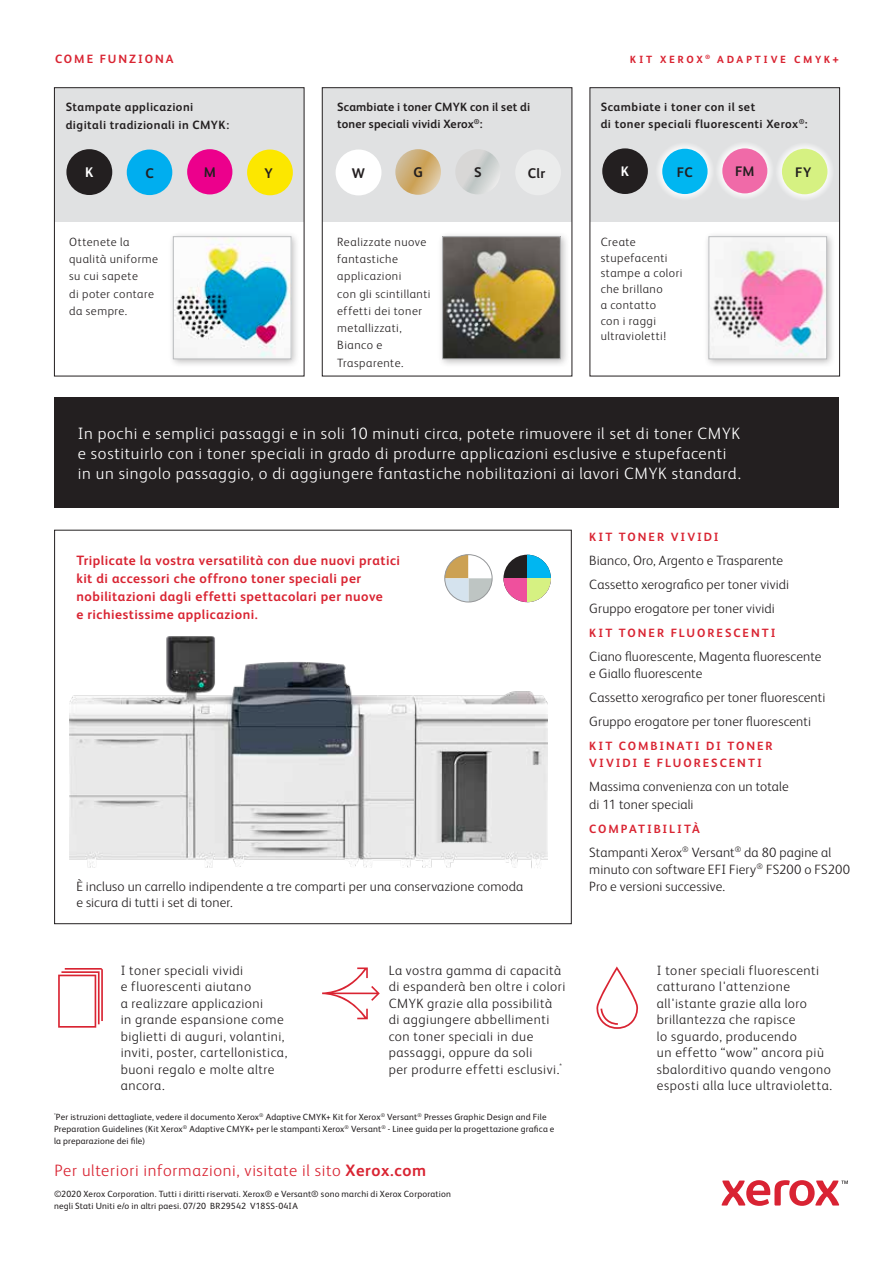
<style>
.page{position:relative;width:893px;height:1263px;background:#fff}
.page>*{position:absolute;margin:0;border:0;box-sizing:border-box;transform-origin:0 0}
.t1{font:300 16.5px/19.8px "Xerox Sans";letter-spacing:.04em;color:#fff}
.t2{font:300 16.5px "Xerox Sans";letter-spacing:.035em;color:#d92432}
.t3{font:700 13.95px "Xerox Sans";color:#231f20}
.t4{font:700 13.95px "Xerox Sans";color:#fff}
.t5{font:700 13.8px "Xerox Sans";color:#231f20}
.t6{font:700 13.8px "Xerox Sans";color:#fff}
.t7{font:300 13.5px/16.5px "Xerox Sans";letter-spacing:.03em;color:#231f20}
.t8{font:300 13.5px/24px "Xerox Sans";letter-spacing:.01em;color:#231f20}
.t9{font:700 13.5px/18px "Xerox Sans";letter-spacing:.035em;color:#d92432}
.t10{font:300 13.5px/17.2px "Xerox Sans";letter-spacing:.005em;color:#231f20}
.t11{font:300 12px/17.2px "Xerox Sans";letter-spacing:.045em;color:#231f20}
.t12{font:700 12px/18px "Xerox Sans";letter-spacing:.04em;color:#231f20}
.t13{font:700 12px/17.2px "Xerox Sans";letter-spacing:.165em;color:#d92432}
.t14{font:700 12px/16.5px "Xerox Sans";letter-spacing:.01em;color:#231f20}
.t15{font:700 12px "Xerox Sans Expert";letter-spacing:.22em;color:#d92432}
.t16{font:9px/12px "Xerox Sans";letter-spacing:.02em;color:#231f20}
.s1{font-weight:700}
</style>
<div class="page">
<div style="left:437px;top:231px;width:132px;height:137px;background:#231f20;opacity:.3"></div>
<img style="left:444px;top:238px;width:114px;height:119px">
<div style="left:442px;top:236px;width:118px;height:123px;border:1px solid #babcbe"></div>
<div style="left:703px;top:231px;width:133px;height:137px;background:#231f20;opacity:.3"></div>
<img style="left:711px;top:238px;width:114px;height:119px">
<div style="left:709px;top:236px;width:118px;height:123px;border:1px solid #babcbe"></div>
<svg style="left:58px;top:968px;width:45px;height:60px"></svg>
<div style="left:590px;top:88px;width:250px;height:133px;background:#e0e1e2"></div>
<div style="left:54px;top:397px;width:785px;height:111px;background:#231f20"></div>
<div style="left:322px;top:88px;width:250px;height:133px;background:#e0e1e2"></div>
<div style="left:54px;top:88px;width:250px;height:133px;background:#e0e1e2"></div>
<div style="left:168px;top:231px;width:132px;height:137px;background:#231f20;opacity:.3"></div>
<img style="left:175px;top:238px;width:114px;height:119px">
<div style="left:173px;top:236px;width:118px;height:123px;border:1px solid #babcbe"></div>
<div style="left:247px;top:150px;width:46px;height:45px;background:#fce700;border-radius:50%"></div>
<div style="left:187px;top:149px;width:45px;height:45px;background:#ec008c;border-radius:50%"></div>
<div style="left:66px;top:149px;width:46px;height:46px;background:#231f20;border-radius:50%"></div>
<div style="left:127px;top:150px;width:45px;height:45px;background:#00aeef;border-radius:50%"></div>
<div style="left:590px;top:87px;width:250px;height:289px;border:1px solid #231f20"></div>
<div style="left:54px;top:87px;width:250px;height:289px;border:1px solid #231f20"></div>
<div style="left:322px;top:87px;width:250px;height:289px;border:1px solid #231f20"></div>
<div style="left:775px;top:142px;width:59px;height:59px;background:#fff;opacity:.75"></div>
<div style="left:782px;top:149px;width:45px;height:45px;background:#d6f182;border-radius:50%"></div>
<div style="left:715px;top:141px;width:59px;height:59px;background:#fff;opacity:.75"></div>
<div style="left:722px;top:148px;width:45px;height:45px;background:#f06aa8;border-radius:50%"></div>
<div style="left:602px;top:148px;width:46px;height:46px;background:#231f20;border-radius:50%"></div>
<div style="left:655px;top:142px;width:59px;height:59px;background:#fff;opacity:.75"></div>
<div style="left:662px;top:149px;width:46px;height:45px;background:#00b6f1;border-radius:50%"></div>
<svg style="left:596px;top:966px;width:42px;height:63px"></svg>
<svg style="left:322px;top:967px;width:58px;height:52px"></svg>
<div style="left:515px;top:150px;width:46px;height:45px;background:#ebecec;border-radius:50%"></div>
<svg style="left:455px;top:149px;width:46px;height:45px"></svg>
<svg style="left:395px;top:149px;width:46px;height:46px;background:#d0b17a"></svg>
<div style="left:336px;top:150px;width:45px;height:45px;background:#fff;border-radius:50%"></div>
<svg style="left:445px;top:555px;width:47px;height:47px"></svg>
<div style="left:445px;top:555px;width:47px;height:47px;border:1px solid #949698;border-radius:50%"></div>
<div style="left:503px;top:555px;width:48px;height:47px;background:#231f20;border-radius:24px"></div>
<svg style="left:527px;top:555px;width:24px;height:23px"></svg>
<svg style="left:503px;top:578px;width:24px;height:24px"></svg>
<svg style="left:527px;top:578px;width:24px;height:24px"></svg>
<img style="left:70px;top:636px;width:477px;height:232px">
<svg style="left:722px;top:1180px;width:126px;height:26px"></svg>
<p class="t13" style="left:55px;top:50px;width:120px">COME FUNZIONA</p>
<p class="t15" style="left:630px;top:55px;width:211px">KIT XEROX<sup>®</sup> ADAPTIVE CMYK+</p>
<p class="t12" style="left:66px;top:98px;width:165px">Stampate applicazioni digitali tradizionali in CMYK:</p>
<p class="t14" style="left:337px;top:99px;width:194px">Scambiate i toner CMYK con il set di toner speciali vividi Xerox<sup>®</sup>:</p>
<p class="t12" style="left:601px;top:99px;width:208px;line-height:16.5px">Scambiate i toner con il set<br>di toner speciali fluorescenti Xerox<sup>®</sup>:</p>
<p class="t4" style="left:85px;top:163px;width:10px">K</p>
<p class="t3" style="left:145px;top:163px;width:10px">C</p>
<p class="t3" style="left:204px;top:163px;width:14px">M</p>
<p class="t3" style="left:264px;top:163px;width:10px">Y</p>
<p class="t6" style="left:621px;top:162px;width:10px">K</p>
<p class="t5" style="left:677px;top:162px;width:17px">FC</p>
<p class="t5" style="left:735px;top:162px;width:21px">FM</p>
<p class="t5" style="left:795px;top:162px;width:18px">FY</p>
<p class="t3" style="left:352px;top:163px;width:15px">W</p>
<p class="t3" style="left:413px;top:163px;width:11px">G</p>
<p class="t3" style="left:474px;top:163px;width:9px">S</p>
<p class="t3" style="left:528px;top:163px;width:19px">Clr</p>
<p class="t11" style="left:69px;top:233px;width:91px">Ottenete la qualità uniforme su cui sapete<br>di poter contare da sempre.</p>
<p class="t11" style="left:337px;top:233px;width:95px">Realizzate nuove fantastiche applicazioni<br>con gli scintillanti effetti dei toner metallizzati,<br>Bianco e<br>Trasparente.</p>
<p class="t11" style="left:601px;top:233px;width:83px;line-height:15.8px">Create stupefacenti stampe a colori che brillano<br>a contatto<br>con i raggi ultravioletti!</p>
<p class="t1" style="left:78px;top:423px;width:665px">In pochi e semplici passaggi e in soli 10 minuti circa, potete rimuovere il set di toner CMYK e sostituirlo con i toner speciali in grado di produrre applicazioni esclusive e stupefacenti in un singolo passaggio, o di aggiungere fantastiche nobilitazioni ai lavori CMYK standard.</p>
<p class="t13" style="left:589px;top:528px;width:131px">KIT TONER VIVIDI</p>
<p class="t8" style="left:589px;top:548px;width:201px">Bianco, Oro, Argento e Trasparente<br>Cassetto xerografico per toner vividi<br>Gruppo erogatore per toner vividi</p>
<p class="t13" style="left:589px;top:624px;width:188px">KIT TONER FLUORESCENTI</p>
<p class="t8" style="left:589px;top:647px;width:234px;line-height:17.2px">Ciano fluorescente, Magenta fluorescente e Giallo fluorescente</p>
<p class="t8" style="left:589px;top:685px;width:238px">Cassetto xerografico per toner fluorescenti<br>Gruppo erogatore per toner fluorescenti</p>
<p class="t13" style="left:589px;top:737px;width:185px">KIT COMBINATI DI TONER<br>VIVIDI E FLUORESCENTI</p>
<p class="t8" style="left:589px;top:777px;width:201px;line-height:17.2px">Massima convenienza con un totale di 11 toner speciali</p>
<p class="t13" style="left:589px;top:819px;width:112px">COMPATIBILITÀ</p>
<p class="t10" style="left:589px;top:843px;width:262px">Stampanti Xerox<sup>®</sup> Versant<sup>®</sup> da 80 pagine al minuto con software EFI Fiery<sup>®</sup> FS200 o FS200</p>
<p class="t9" style="left:76px;top:551px;width:325px">Triplicate la vostra versatilità con due nuovi pratici kit di accessori che offrono toner speciali per nobilitazioni dagli effetti spettacolari per nuove<br>e richiestissime applicazioni.</p>
<p class="t8" style="left:76px;top:873px;width:448px">È incluso un carrello indipendente a tre comparti per una conservazione comoda</p>
<p class="t10" style="left:589px;top:877px;width:137px">Pro e versioni successive.</p>
<p class="t8" style="left:76px;top:890px;width:158px">e sicura di tutti i set di toner.</p>
<p class="t7" style="left:121px;top:961px;width:168px">I toner speciali vividi<br>e fluorescenti aiutano<br>a realizzare applicazioni<br>in grande espansione come biglietti di auguri, volantini, inviti, poster, cartellonistica, buoni regalo e molte altre ancora.</p>
<p class="t7" style="left:389px;top:961px;width:178px">La vostra gamma di capacità di espanderà ben oltre i colori<br>CMYK grazie alla possibilità di aggiungere abbellimenti con toner speciali in due passaggi, oppure da soli<br>per produrre effetti esclusivi.<sup>*</sup></p>
<p class="t7" style="left:657px;top:961px;width:177px">I toner speciali fluorescenti catturano l'attenzione all'istante grazie alla loro brillantezza che rapisce<br>lo sguardo, producendo<br>un effetto “wow” ancora più sbalorditivo quando vengono esposti alla luce ultravioletta.</p>
<p class="t16" style="left:54px;top:1110px;width:502px"><sup>*</sup>Per istruzioni dettagliate, vedere il documento Xerox<sup>®</sup> Adaptive CMYK+ Kit for Xerox<sup>®</sup> Versant<sup>®</sup> Presses Graphic Design and File<br>Preparation Guidelines (Kit Xerox<sup>®</sup> Adaptive CMYK+ per le stampanti Xerox<sup>®</sup> Versant<sup>®</sup> - Linee guida per la progettazione grafica e la preparazione dei file)</p>
<p class="t2" style="left:55px;top:1160px;width:373px">Per ulteriori informazioni, visitate il sito <span class="s1">Xerox.com</span></p>
<p class="t16" style="left:54px;top:1187px;width:398px">©2020 Xerox Corporation. Tutti i diritti riservati. Xerox® e Versant® sono marchi di Xerox Corporation negli Stati Uniti e/o in altri paesi. 07/20 BR29542 V18SS-04IA</p>
</div>
